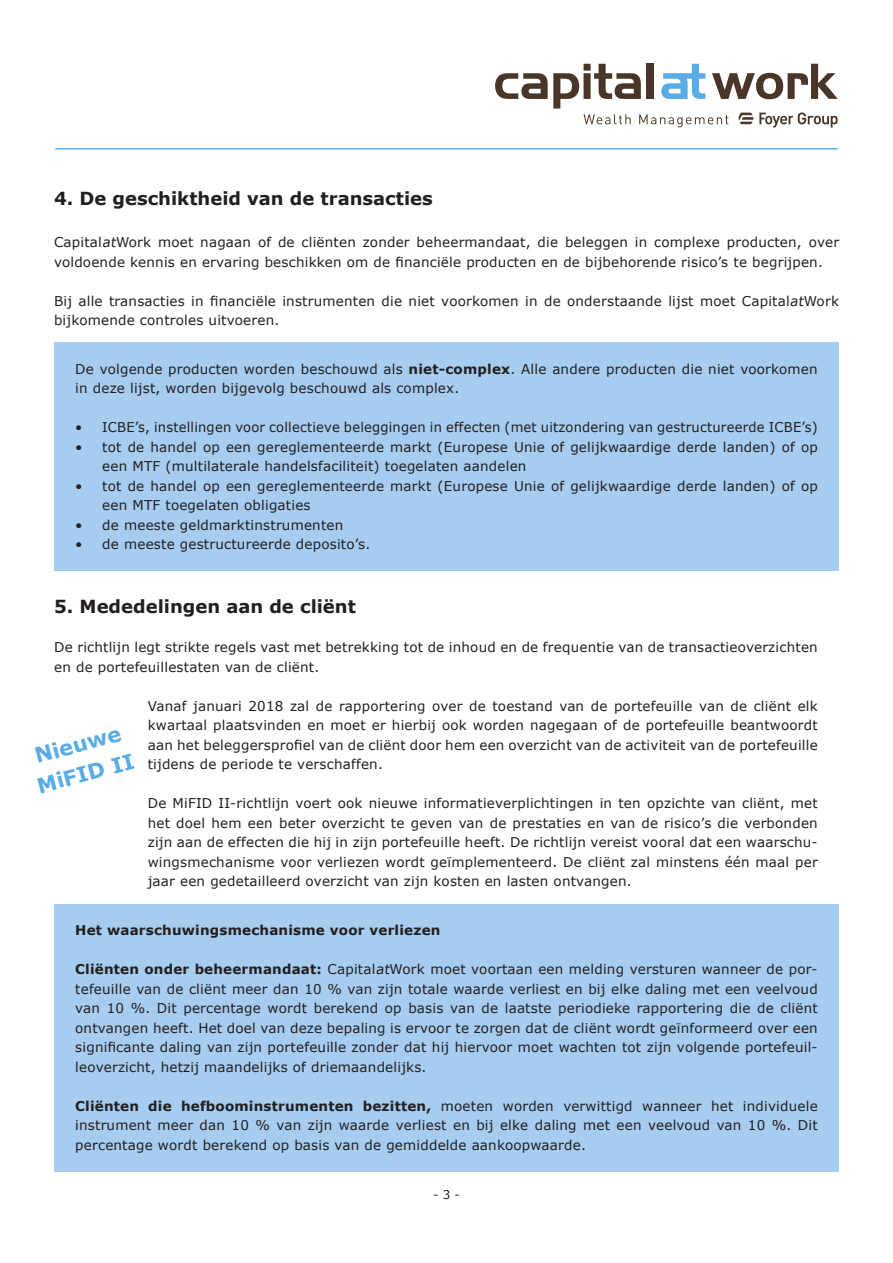
<style>
.page{position:relative;width:893px;height:1263px;background:#fff}
.page>*{position:absolute;margin:0;border:0;box-sizing:border-box;transform-origin:0 0}
.t1{font:700 21px "Verdana";color:#5aace5}
.t2{font:700 18px "Verdana";color:#231f20}
.t3{font:13.5px/19.5px "Verdana";letter-spacing:.015em;color:#231f20}
.t4{font:700 13.5px "Verdana";letter-spacing:.015em;color:#231f20}
.t5{font:12px "Verdana";color:#231f20}
.s1{font-weight:700}
</style>
<div class="page">
<svg style="left:495px;top:64px;width:343px;height:64px"></svg>
<hr style="left:55px;top:148px;width:783px;height:2px;background:#5aace5">
<div style="left:54px;top:342px;width:785px;height:229px;background:#a6ccef"></div>
<div style="left:54px;top:904px;width:785px;height:267px;background:#a6ccef"></div>
<p class="t2" style="left:54px;top:187px;width:380px">4. De geschiktheid van de transacties</p>
<p class="t3" style="left:54px;top:232px;width:787px">CapitalatWork moet nagaan of de cliënten zonder beheermandaat, die beleggen in complexe producten, over voldoende kennis en ervaring beschikken om de financiële producten en de bijbehorende risico’s te begrijpen.</p>
<p class="t3" style="left:54px;top:290px;width:786px">Bij alle transacties in financiële instrumenten die niet voorkomen in de onderstaande lijst moet CapitalatWork bijkomende controles uitvoeren.</p>
<p class="t3" style="left:75px;top:359px;width:744px">De volgende producten worden beschouwd als <span class="s1">niet-complex</span>. Alle andere producten die niet voorkomen in deze lijst, worden bijgevolg beschouwd als complex.</p>
<p class="t3" style="left:75px;top:417px;width:744px">• ICBE’s, instellingen voor collectieve beleggingen in effecten (met uitzondering van gestructureerde ICBE’s)</p>
<p class="t3" style="left:102px;top:437px;width:717px;text-indent:-27px">• tot de handel op een gereglementeerde markt (Europese Unie of gelijkwaardige derde landen) of op een MTF (multilaterale handelsfaciliteit) toegelaten aandelen</p>
<p class="t3" style="left:102px;top:476px;width:717px;text-indent:-27px">• tot de handel op een gereglementeerde markt (Europese Unie of gelijkwaardige derde landen) of op een MTF toegelaten obligaties</p>
<p class="t3" style="left:75px;top:515px;width:270px">• de meeste geldmarktinstrumenten</p>
<p class="t3" style="left:75px;top:534px;width:297px">• de meeste gestructureerde deposito’s.</p>
<p class="t2" style="left:54px;top:595px;width:303px">5. Mededelingen aan de cliënt</p>
<p class="t3" style="left:54px;top:637px;width:765px">De richtlijn legt strikte regels vast met betrekking tot de inhoud en de frequentie van de transactieoverzichten en de portefeuillestaten van de cliënt.</p>
<p class="t3" style="left:148px;top:696px;width:672px;text-align:justify">Vanaf januari 2018 zal de rapportering over de toestand van de portefeuille van de cliënt elk kwartaal plaatsvinden en moet er hierbij ook worden nagegaan of de portefeuille beantwoordt aan het beleggersprofiel van de cliënt door hem een overzicht van de activiteit van de portefeuille tijdens de periode te verschaffen.</p>
<p class="t3" style="left:148px;top:793px;width:672px;text-align:justify">De MiFID II-richtlijn voert ook nieuwe informatieverplichtingen in ten opzichte van cliënt, met het doel hem een beter overzicht te geven van de prestaties en van de risico’s die verbonden zijn aan de effecten die hij in zijn portefeuille heeft. De richtlijn vereist vooral dat een waarschu&shy;wingsmechanisme voor verliezen wordt geïmplementeerd. De cliënt zal minstens één maal per jaar een gedetailleerd overzicht van zijn kosten en lasten ontvangen.</p>
<p class="t4" style="left:75px;top:922px;width:367px">Het waarschuwingsmechanisme voor verliezen</p>
<p class="t3" style="left:75px;top:959px;width:744px;text-align:justify"><span class="s1">Cliënten onder beheermandaat:</span> CapitalatWork moet voortaan een melding versturen wanneer de por&shy;tefeuille van de cliënt meer dan 10 % van zijn totale waarde verliest en bij elke daling met een veelvoud van 10 %. Dit percentage wordt berekend op basis van de laatste periodieke rapportering die de cliënt ontvangen heeft. Het doel van deze bepaling is ervoor te zorgen dat de cliënt wordt geïnformeerd over een significante daling van zijn portefeuille zonder dat hij hiervoor moet wachten tot zijn volgende portefeuil&shy;leoverzicht, hetzij maandelijks of driemaandelijks.</p>
<p class="t3" style="left:75px;top:1096px;width:744px;text-align:justify"><span class="s1">Cliënten die hefboominstrumenten bezitten,</span> moeten worden verwittigd wanneer het individuele instrument meer dan 10 % van zijn waarde verliest en bij elke daling met een veelvoud van 10 %. Dit percentage wordt berekend op basis van de gemiddelde aankoopwaarde.</p>
<p class="t1" style="left:32px;top:743px;width:90px;rotate:-15deg">Nieuwe</p>
<p class="t1" style="left:34px;top:773px;width:101px;rotate:-15deg">MiFID II</p>
<p class="t5" style="left:433px;top:1187px;width:28px">- 3 -</p>
</div>
